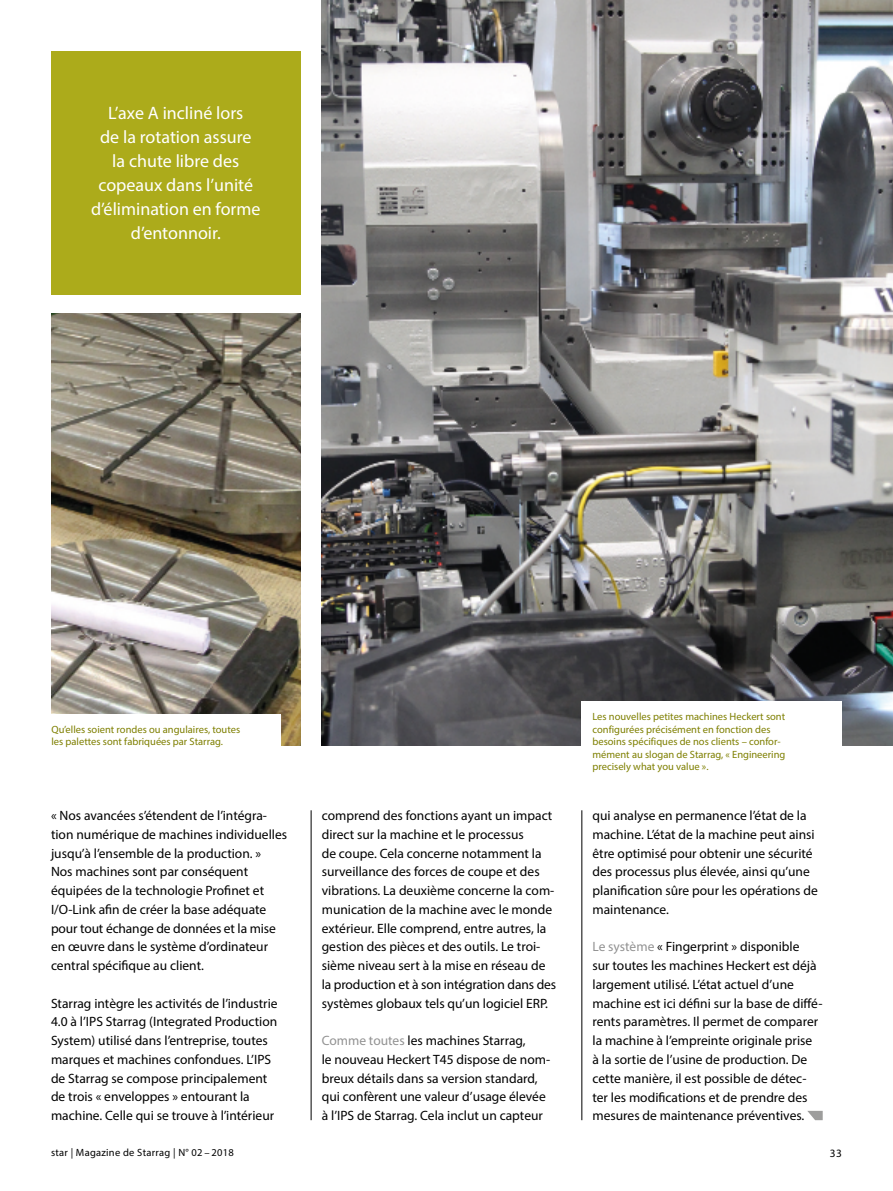
<style>
.page{position:relative;width:893px;height:1191px;background:#fff}
.page>*{position:absolute;margin:0;border:0;box-sizing:border-box;transform-origin:0 0}
.t1{font:18px/24px "Myriad Pro";color:#fff;text-align:center}
.t2{font:13.5px/18.8px "Myriad Pro";color:#000}
.t3{font:11.25px "Myriad Pro";color:#000}
.t4{font:10.5px/12.6px "Myriad Pro";color:#7e7f00}
.t5{font:10.5px "Myriad Pro";letter-spacing:.025em;color:#000}
.s1{color:#929292}
</style>
<div class="page">
<img style="left:322px;top:0;width:571px;height:745px">
<img style="left:51px;top:314px;width:249px;height:431px">
<div style="left:51px;top:51px;width:250px;height:244px;background:#acab1b"></div>
<svg style="left:807px;top:1110px;width:16px;height:10px"></svg>
<hr style="left:311px;top:810px;width:1px;height:310px;background:#000">
<hr style="left:581px;top:810px;width:1px;height:310px;background:#000">
<div style="left:41px;top:714px;width:240px;height:42px;background:#fff"></div>
<div style="left:582px;top:702px;width:260px;height:79px;background:#fff"></div>
<h1 class="t1" style="left:91px;top:101px;width:171px">L’axe A incliné lors<br>de la rotation assure<br>la chute libre des copeaux dans l’unité d’élimination en forme d’entonnoir.</h1>
<p class="t4" style="left:51px;top:723px;width:190px">Qu’elles soient rondes ou angulaires, toutes les palettes sont fabriquées par Starrag.</p>
<p class="t2" style="left:51px;top:806px;width:238px">« Nos avancées s’étendent de l’intégra&shy;tion numérique de machines individuelles jusqu’à l’ensemble de la production. »<br>Nos machines sont par conséquent équipées de la technologie Profinet et I/O-Link afin de créer la base adéquate pour tout échange de données et la mise en œuvre dans le système d’ordinateur central spécifique au client.</p>
<p class="t2" style="left:51px;top:993px;width:228px">Starrag intègre les activités de l’industrie 4.0 à l’IPS Starrag (Integrated Production System) utilisé dans l’entreprise, toutes marques et machines confondues. L’IPS de Starrag se compose principalement de trois « enveloppes » entourant la machine. Celle qui se trouve à l’intérieur</p>
<p class="t2" style="left:322px;top:806px;width:236px">comprend des fonctions ayant un impact direct sur la machine et le processus<br>de coupe. Cela concerne notamment la surveillance des forces de coupe et des vibrations. La deuxième concerne la com&shy;munication de la machine avec le monde extérieur. Elle comprend, entre autres, la gestion des pièces et des outils. Le troi&shy;sième niveau sert à la mise en réseau de la production et à son intégration dans des systèmes globaux tels qu’un logiciel ERP.</p>
<p class="t2" style="left:322px;top:1031px;width:230px"><span class="s1">Comme toutes</span> les machines Starrag,<br>le nouveau Heckert T45 dispose de nom&shy;breux détails dans sa version standard, qui confèrent une valeur d’usage élevée à l’IPS de Starrag. Cela inclut un capteur</p>
<p class="t4" style="left:592px;top:710px;width:194px">Les nouvelles petites machines Heckert sont configurées précisément en fonction des besoins spécifiques de nos clients – confor&shy;mément au slogan de Starrag, « Engineering precisely what you value ».</p>
<p class="t2" style="left:592px;top:806px;width:227px">qui analyse en permanence l’état de la machine. L’état de la machine peut ainsi être optimisé pour obtenir une sécurité des processus plus élevée, ainsi qu’une planification sûre pour les opérations de maintenance.</p>
<p class="t2" style="left:592px;top:937px;width:231px"><span class="s1">Le système</span> « Fingerprint » disponible<br>sur toutes les machines Heckert est déjà largement utilisé. L’état actuel d’une machine est ici défini sur la base de diffé&shy;rents paramètres. Il permet de comparer la machine à l’empreinte originale prise<br>à la sortie de l’usine de production. De cette manière, il est possible de détec&shy;ter les modifications et de prendre des mesures de maintenance préventives.</p>
<p class="t5" style="left:51px;top:1146px;width:184px">star | Magazine de Starrag | N° 02 – 2018</p>
<p class="t3" style="left:830px;top:1145px;width:14px">33</p>
</div>
